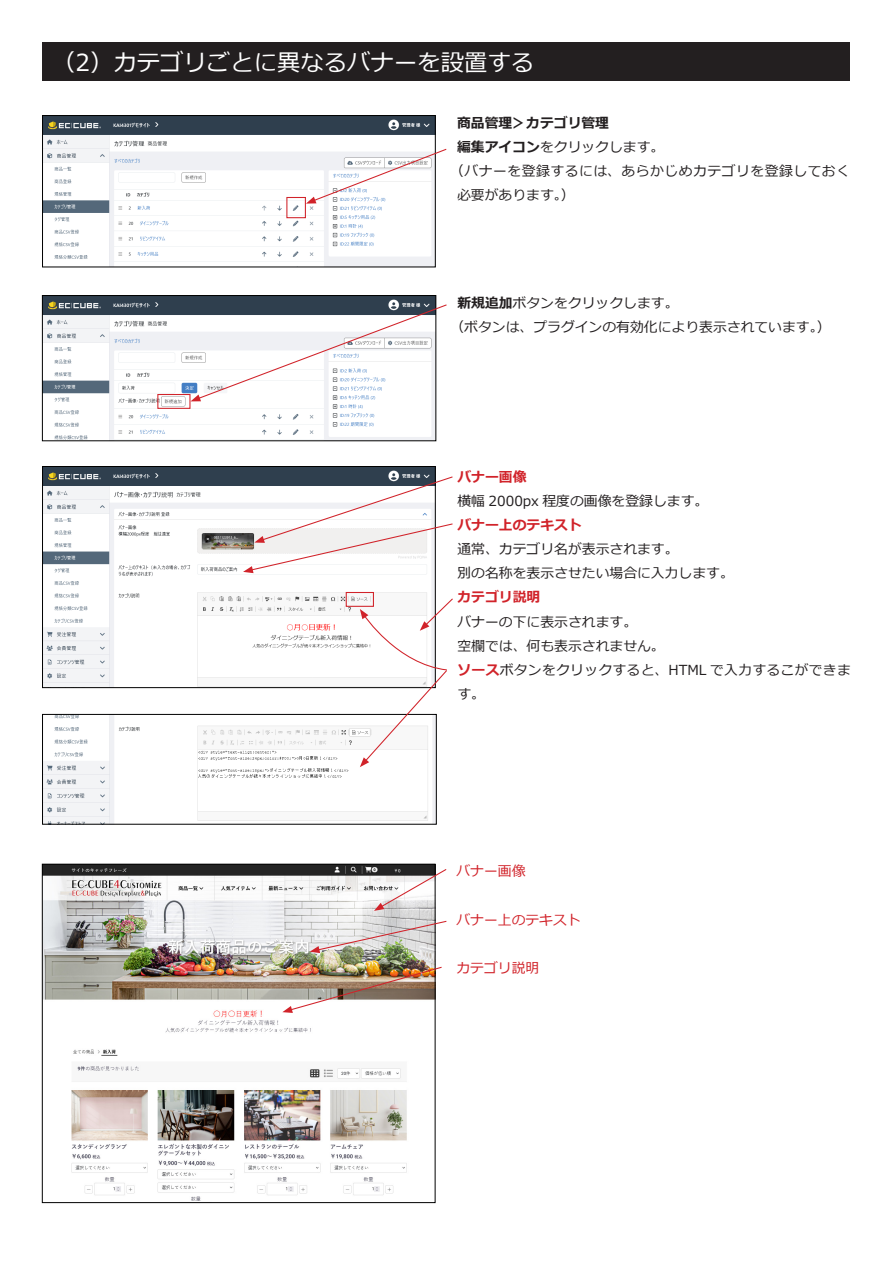
<style>
.page{position:relative;width:893px;height:1263px;background:#fff}
.page>*{position:absolute;margin:0;border:0;box-sizing:border-box;transform-origin:0 0}
.t1{font:23.4px "Meiryo";color:#fff}
.t2{font:13.8px "Meiryo";color:#231f20}
.t3{font:13.8px/24.2px "Meiryo";letter-spacing:.035em;color:#231f20}
.t4{font:13.8px/24.2px "Meiryo";letter-spacing:.02em;color:#231f20}
.t5{font:700 13.8px "Meiryo";color:#d1232a}
.t6{font:13.8px "Meiryo";color:#d1232a}
.t7{font:700 13.8px "Meiryo";color:#231f20}
.s1{font-weight:700}
.s2{font-weight:700;color:#d1232a}
</style>
<div class="page">
<img style="left:44px;top:866px;width:389px;height:335px">
<div style="left:42px;top:864px;width:393px;height:339px;border:1px solid #000"></div>
<img style="left:44px;top:716px;width:391px;height:106px">
<div style="left:42px;top:714px;width:395px;height:110px;border:1px solid #000"></div>
<img style="left:44px;top:468px;width:389px;height:218px">
<div style="left:42px;top:466px;width:393px;height:222px;border:1px solid #000"></div>
<img style="left:44px;top:297px;width:390px;height:142px">
<div style="left:42px;top:295px;width:394px;height:146px;border:1px solid #000"></div>
<img style="left:44px;top:117px;width:389px;height:148px">
<div style="left:42px;top:115px;width:393px;height:152px;border:1px solid #000"></div>
<svg style="left:243px;top:476px;width:210px;height:97px"></svg>
<div style="left:43px;top:43px;width:807px;height:38px;background:#231f20"></div>
<div style="left:286px;top:197px;width:20px;height:21px;border:1px solid #d1232a"></div>
<svg style="left:306px;top:148px;width:141px;height:56px"></svg>
<div style="left:157px;top:394px;width:33px;height:15px;border:1px solid #d1232a"></div>
<svg style="left:190px;top:303px;width:257px;height:98px"></svg>
<div style="left:346px;top:592px;width:28px;height:15px;border:1px solid #d1232a"></div>
<svg style="left:360px;top:597px;width:93px;height:170px"></svg>
<svg style="left:374px;top:868px;width:73px;height:43px"></svg>
<svg style="left:310px;top:920px;width:137px;height:33px"></svg>
<img style="left:282px;top:966px;width:160px;height:47px">
<p class="t1" style="left:52px;top:46px;width:484px">（2）カテゴリごとに異なるバナーを設置する</p>
<p class="t7" style="left:457px;top:113px;width:154px">商品管理＞カテゴリ管理</p>
<p class="t2" style="left:457px;top:137px;width:209px"><span class="s1">編集アイコン</span>をクリックします。</p>
<p class="t3" style="left:457px;top:160px;width:394px;text-indent:-7px">（バナーを登録するには、あらかじめカテゴリを登録しておく必要があります。）</p>
<p class="t2" style="left:457px;top:293px;width:223px"><span class="s1">新規追加</span>ボタンをクリックします。</p>
<p class="t2" style="left:450px;top:317px;width:382px">（ボタンは、プラグインの有効化により表示されています。）</p>
<p class="t5" style="left:457px;top:467px;width:71px">バナー画像</p>
<p class="t2" style="left:457px;top:491px;width:252px">横幅 2000px 程度の画像を登録します。</p>
<p class="t5" style="left:457px;top:515px;width:126px">バナー上のテキスト</p>
<p class="t2" style="left:457px;top:539px;width:223px">通常、カテゴリ名が表示されます。</p>
<p class="t2" style="left:457px;top:564px;width:278px">別の名称を表示させたい場合に入力します。</p>
<p class="t5" style="left:457px;top:588px;width:84px">カテゴリ説明</p>
<p class="t2" style="left:457px;top:612px;width:181px">バナーの下に表示されます。</p>
<p class="t2" style="left:457px;top:636px;width:209px">空欄では、何も表示されません。</p>
<p class="t4" style="left:457px;top:659px;width:395px"><span class="s2">ソース</span>ボタンをクリックすると、HTML で入力するこができます。</p>
<p class="t6" style="left:456px;top:862px;width:71px">バナー画像</p>
<p class="t6" style="left:456px;top:910px;width:126px">バナー上のテキスト</p>
<p class="t6" style="left:456px;top:958px;width:84px">カテゴリ説明</p>
</div>
